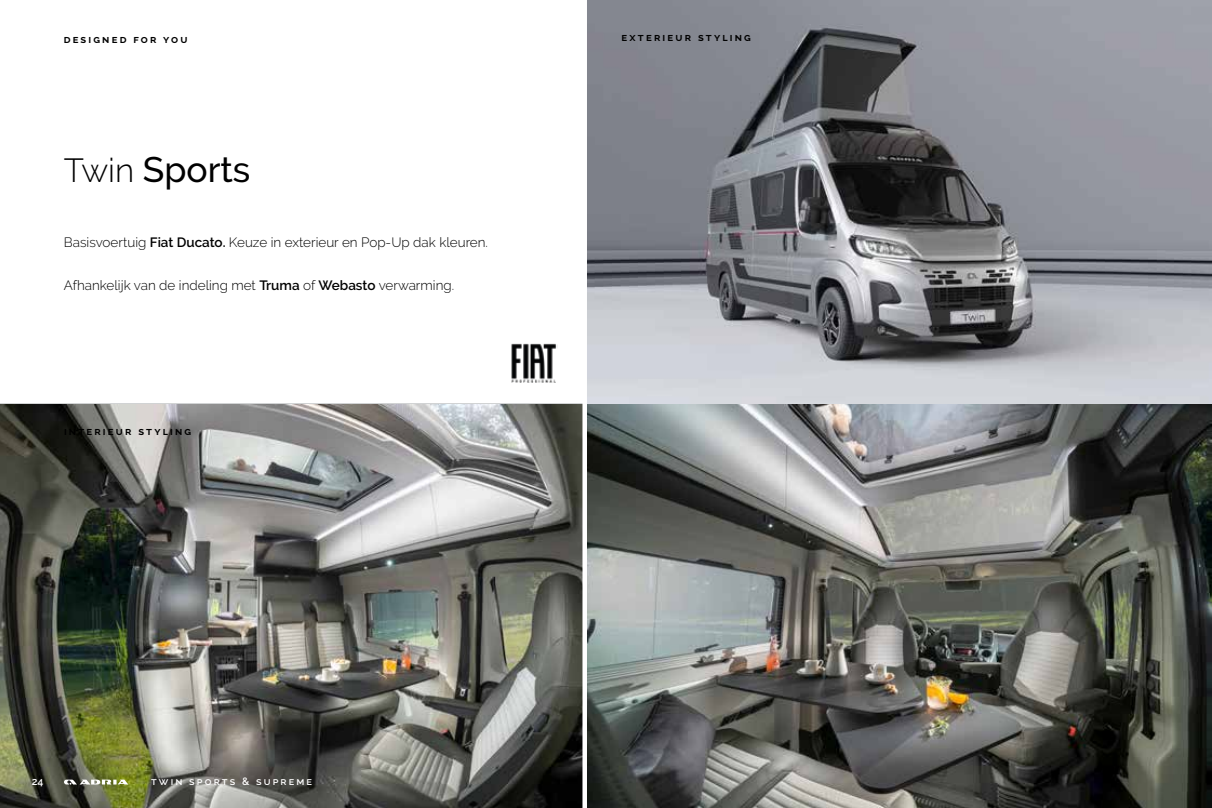
<style>
.page{position:relative;width:1212px;height:808px;background:#fff}
.page>*{position:absolute;margin:0;border:0;box-sizing:border-box;transform-origin:0 0}
.t1{font:500 35.4px "Raleway";color:#000}
.t2{font:300 13.5px "Raleway";color:#000}
.t3{font:700 10.8px "Raleway";letter-spacing:.2em;color:#000}
.t4{font:600 10.5px "Raleway";color:#fff}
.s1{font-weight:300;font-size:33.3px}
.s2{font-weight:600}
</style>
<div class="page">
<img style="left:587px;top:404px;width:625px;height:404px">
<img style="left:0;top:404px;width:582px;height:404px">
<img style="left:587px;top:0;width:625px;height:404px">
<img style="left:511px;top:343px;width:47px;height:40px">
<svg style="left:64px;top:779px;width:64px;height:5px"></svg>
<p class="t3" style="left:64px;top:33px;width:125px">designed for you</p>
<p class="t3" style="left:622px;top:32px;width:131px">exterieur styling</p>
<h1 class="t1" style="left:64px;top:149px;width:188px"><span class="s1">Twin</span> Sports</h1>
<p class="t2" style="left:64px;top:234px;width:426px">Basisvoertuig <span class="s2">Fiat Ducato.</span> Keuze in exterieur en Pop-Up dak kleuren.</p>
<p class="t2" style="left:64px;top:277px;width:392px">Afhankelijk van de indeling met <span class="s2">Truma</span> of <span class="s2">Webasto</span> verwarming.</p>
<p class="t3" style="left:64px;top:425px;width:129px">interieur styling</p>
<p class="t4" style="left:32px;top:775px;width:13px">24</p>
<p class="t4" style="left:151px;top:775px;width:162px">twin sports &amp; supreme</p>
</div>
